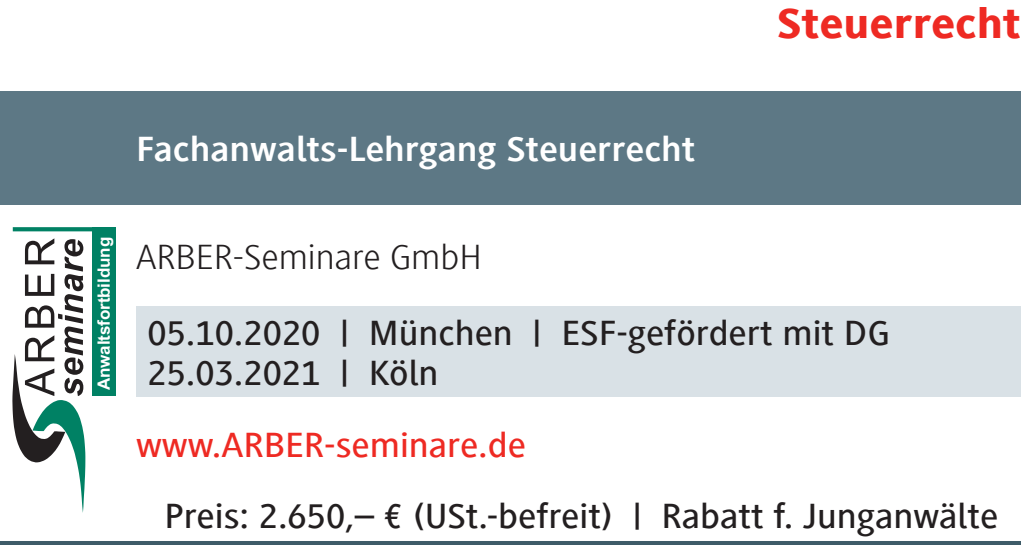
<style>
.page{position:relative;width:1021px;height:545px;background:#fff}
.page>*{position:absolute;margin:0;border:0;box-sizing:border-box;transform-origin:0 0}
.t1{font:800 44px "Generis Sans Com";color:#ee2a23;scale:1.08 1}
.t2{font:500 36px/40px "Generis Sans Com";color:#231f20;scale:1.08 1}
.t3{font:700 36px "Generis Sans Com";color:#fff;scale:1.08 1}
.t4{font:500 36px "Generis Sans Com";color:#ee2a23;scale:1.08 1}
.t5{font:300 36px "Generis Sans Com";color:#231f20;scale:1.08 1}
.t6{font:700 16.8px "Arial";letter-spacing:-.005em;color:#fff}
</style>
<div class="page">
<div style="left:0;top:91px;width:1020px;height:113px;background:#5d7885"></div>
<div style="left:136px;top:306px;width:884px;height:91px;background:#d9e1e6"></div>
<hr style="left:0;top:541px;width:1020px;height:3px;background:#3e5b68">
<svg style="left:13px;top:227px;width:79px;height:4px"></svg>
<svg style="left:12px;top:238px;width:73px;height:274px"></svg>
<div style="left:92px;top:227px;width:23px;height:169px;background:#008164"></div>
<p class="t1" style="left:776px;top:-1px;width:228px">Steuerrecht</p>
<p class="t3" style="left:136px;top:129px;width:519px">Fachanwalts-Lehrgang Steuerrecht</p>
<p class="t6" style="left:93px;top:390px;width:155px;rotate:-90deg">Anwaltsfortbildung</p>
<p class="t5" style="left:136px;top:237px;width:321px">ARBER-Seminare GmbH</p>
<p class="t2" style="left:147px;top:313px;width:688px">05.10.2020 | München | ESF-gefördert mit DG<br>25.03.2021 | Köln</p>
<p class="t4" style="left:136px;top:425px;width:362px">www.ARBER-seminare.de</p>
<p class="t2" style="left:164px;top:496px;width:773px">Preis: 2.650,– € (USt.-befreit) | Rabatt f. Junganwälte</p>
</div>
